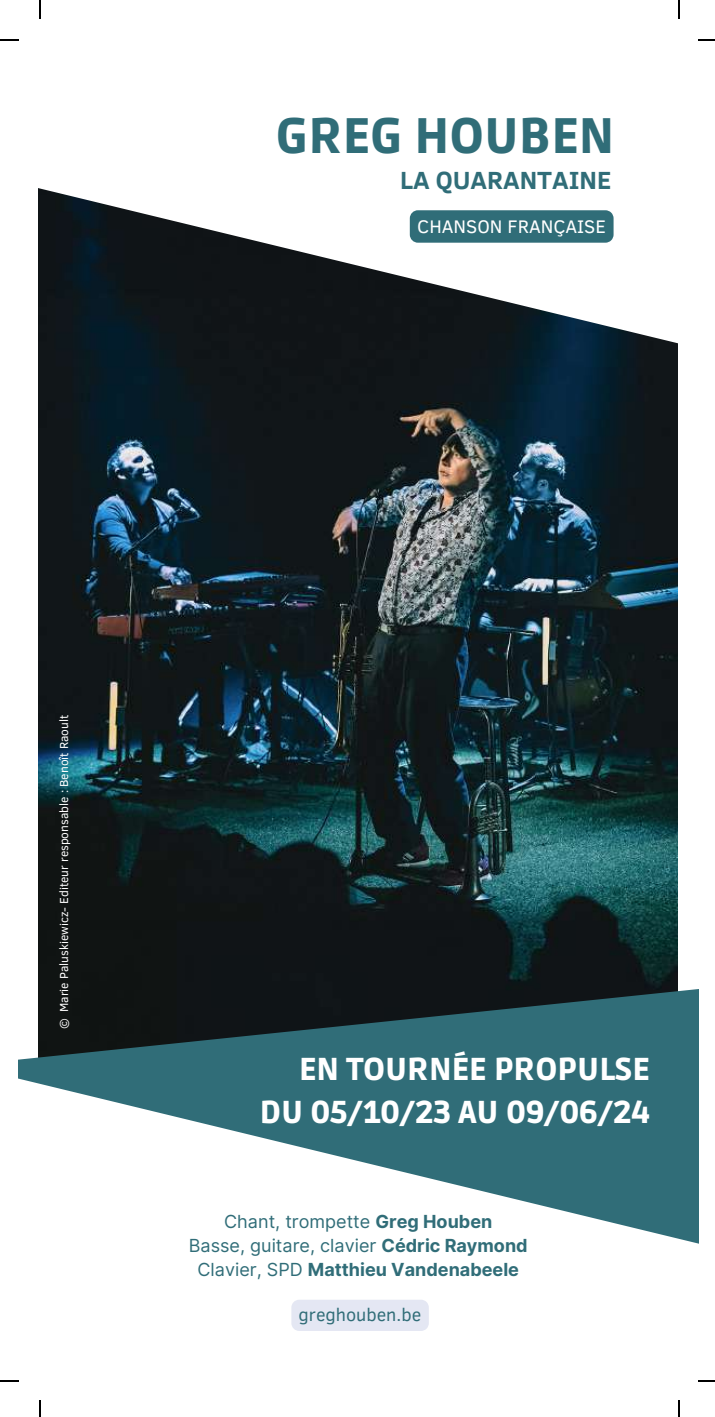
<style>
.page{position:relative;width:715px;height:1417px;background:#fff}
.page>*{position:absolute;margin:0;border:0;box-sizing:border-box;transform-origin:0 0}
.t1{font:900 49.5px "Ruda";color:#306d78}
.t2{font:900 31.5px/43.9px "Ruda";color:#fff;text-align:right}
.t3{font:700 25.43px "Clear Sans";color:#306d78}
.t4{font:18.68px "Clear Sans";color:#fff}
.t5{font:18px/24.1px "Inter";color:#306d78;text-align:center}
.t6{font:18px "Clear Sans";color:#306d78}
.t7{font:11.92px "Clear Sans";color:#fff}
.s1{font-weight:700}
</style>
<div class="page">
<img style="left:39px;top:361px;width:638px;height:618px">
<svg style="left:19px;top:979px;width:678px;height:265px;fill:#306d78"></svg>
<svg style="left:38px;top:188px;width:640px;height:173px"></svg>
<svg style="left:409px;top:210px;width:204px;height:33px;background:#36717b"></svg>
<div style="left:291px;top:1300px;width:137px;height:30px;background:#e4e7f3"></div>
<svg style="left:39px;top:0;width:2px;height:19px"></svg>
<svg style="left:0;top:39px;width:19px;height:2px"></svg>
<svg style="left:678px;top:0;width:1px;height:19px"></svg>
<svg style="left:698px;top:39px;width:16px;height:2px"></svg>
<svg style="left:39px;top:1400px;width:2px;height:16px"></svg>
<svg style="left:0;top:1380px;width:19px;height:1px"></svg>
<svg style="left:678px;top:1400px;width:1px;height:16px"></svg>
<svg style="left:698px;top:1380px;width:16px;height:1px"></svg>
<h1 class="t1" style="left:276px;top:107px;width:339px">GREG HOUBEN</h1>
<h3 class="t3" style="left:400px;top:161px;width:213px">LA QUARANTAINE</h3>
<p class="t4" style="left:417px;top:213px;width:190px">CHANSON FRANÇAISE</p>
<p class="t7" style="left:55px;top:1029px;width:316px;rotate:-90deg">© Marie Paluskiewicz- Editeur responsable : Benoît Raoult</p>
<h2 class="t2" style="left:260px;top:1047px;width:391px">EN TOURNÉE PROPULSE<br>DU 05/10/23 AU 09/06/24</h2>
<p class="t5" style="left:189px;top:1208px;width:340px">Chant, trompette <span class="s1">Greg Houben<br></span>Basse, guitare, clavier <span class="s1">Cédric Raymond<br></span>Clavier, SPD <span class="s1">Matthieu Vandenabeele</span></p>
<p class="t6" style="left:298px;top:1301px;width:124px">greghouben.be</p>
</div>
